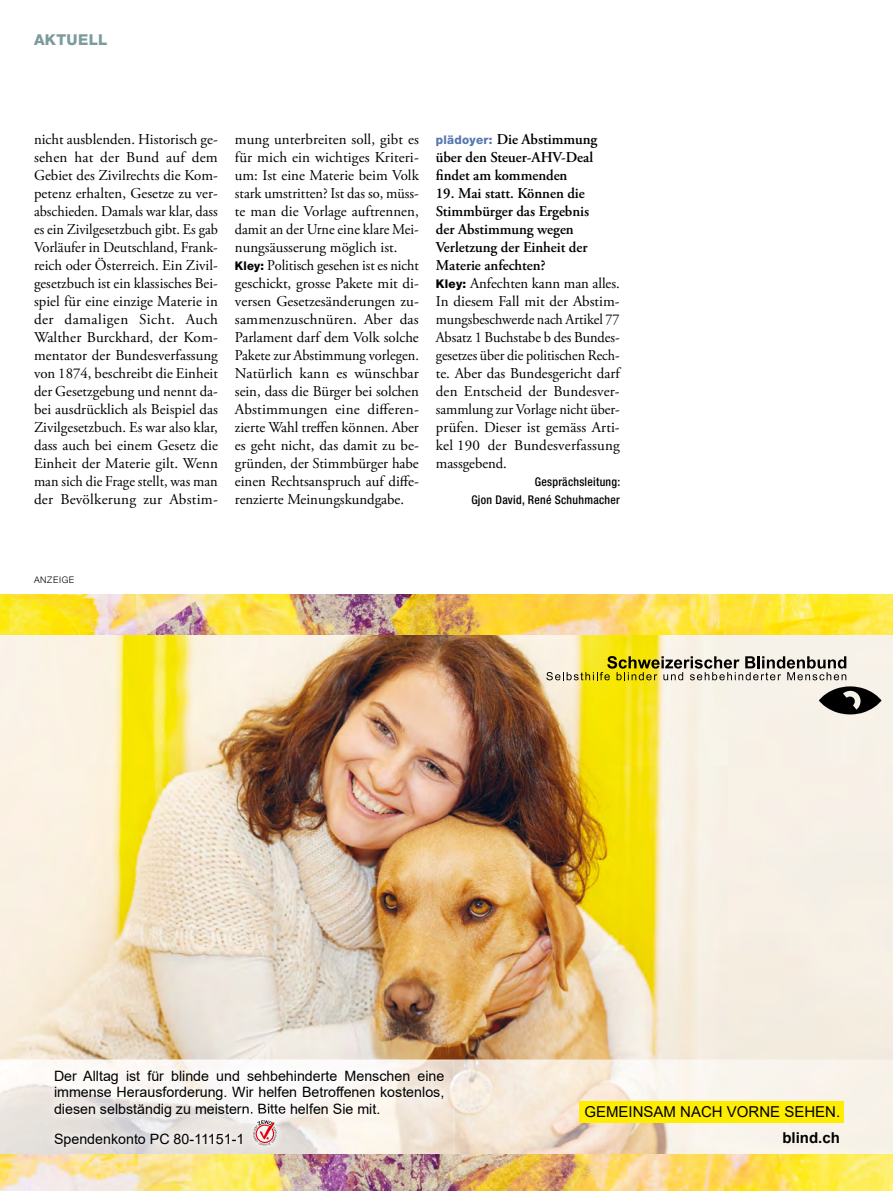
<style>
.page{position:relative;width:893px;height:1191px;background:#fff}
.page>*{position:absolute;margin:0;border:0;box-sizing:border-box;transform-origin:0 0}
.t1{font:15px/18px "Adobe Garamond Pro";color:#000}
.t2{font:600 15px/18px "Adobe Garamond Pro";color:#000}
.t3{font:15px/25.7px "Arial";color:#000;text-align:right}
.t4{font:800 15px "Helvetica Neue LT Std";letter-spacing:.025em;color:#7c9b9c}
.t5{font:14.25px/16.5px "Arial";color:#000;text-align:justify}
.t6{font:500 condensed 12px/18px "Helvetica Neue LT Std";letter-spacing:.025em;color:#000;text-align:right}
.t7{font:300 9px "Helvetica Neue";letter-spacing:.07em;color:#000}
.s1{font-family:"Helvetica Neue LT Std";font-weight:800;font-size:12px}
.s2{font-family:"Helvetica Neue LT Std";font-weight:800;font-size:12px;color:#5477ad}
.s3{font-weight:600}
.s4{font-weight:700}
</style>
<div class="page">
<img style="left:0;top:635px;width:893px;height:470px">
<img style="left:453px;top:1105px;width:440px;height:49px">
<img style="left:45px;top:1060px;width:408px;height:94px">
<img style="left:54px;top:1103px;width:325px;height:13px">
<img style="left:55px;top:1133px;width:187px;height:13px">
<div style="left:579px;top:1101px;width:264px;height:21px;background:#ffed00"></div>
<svg style="left:819px;top:686px;width:62px;height:28px;background:#5c5a57"></svg>
<svg style="left:546px;top:656px;width:300px;height:24px;background:#b9b282"></svg>
<img style="left:244px;top:1116px;width:42px;height:38px">
<img style="left:244px;top:1110px;width:42px;height:6px">
<svg style="left:253px;top:1120px;width:24px;height:25px"></svg>
<img style="left:0;top:594px;width:893px;height:41px">
<img style="left:0;top:1154px;width:893px;height:37px">
<p class="t4" style="left:34px;top:30px;width:75px">AKTUELL</p>
<p class="t1" style="left:34px;top:131px;width:185px;text-align:justify">nicht ausblenden. Historisch ge&shy;sehen hat der Bund auf dem Gebiet des Zivilrechts die Kom&shy;petenz erhalten, Gesetze zu ver&shy;abschieden. Damals war klar, dass es ein Zivilgesetzbuch gibt. Es gab Vorläufer in Deutschland, Frank&shy;reich oder Österreich. Ein Zivil&shy;gesetzbuch ist ein klassisches Bei&shy;spiel für eine einzige Materie in der damaligen Sicht. Auch Walther Burckhard, der Kom&shy;mentator der Bundesverfassung von 1874, beschreibt die Einheit der Gesetzgebung und nennt da&shy;bei ausdrücklich als Beispiel das Zivilgesetzbuch. Es war also klar, dass auch bei einem Gesetz die Einheit der Materie gilt. Wenn man sich die Frage stellt, was man der Bevölkerung zur Abstim-</p>
<p class="t1" style="left:235px;top:131px;width:185px">mung unterbreiten soll, gibt es für mich ein wichtiges Kriteri&shy;um: Ist eine Materie beim Volk stark umstritten? Ist das so, müss&shy;te man die Vorlage auftrennen, damit an der Urne eine klare Mei&shy;nungsäusserung möglich ist.<br><span class="s1">Kley:</span> Politisch gesehen ist es nicht geschickt, grosse Pakete mit di&shy;versen Gesetzesänderungen zu&shy;sammenzuschnüren. Aber das<br>Parlament darf dem Volk solche<br>Pakete zur Abstimmung vorlegen.<br>Natürlich kann es wünschbar sein, dass die Bürger bei solchen<br>Abstimmungen eine differen&shy;zierte Wahl treffen können. Aber es geht nicht, das damit zu be&shy;gründen, der Stimmbürger habe einen Rechtsanspruch auf diffe&shy;renzierte Meinungskundgabe.</p>
<p class="t2" style="left:436px;top:131px;width:163px"><span class="s2">plädoyer:</span> Die Abstimmung über den Steuer-AHV-Deal findet am kommenden</p>
<p class="t1" style="left:436px;top:185px;width:185px"><span class="s3">19. Mai statt. Können die<br>Stimmbürger das Ergebnis<br>der Abstimmung wegen<br>Verletzung der Einheit der<br>Materie anfechten?<br></span><span class="s1">Kley:</span> Anfechten kann man alles.<br>In diesem Fall mit der Abstim&shy;mungsbeschwerde nach Artikel 77<br>Absatz 1 Buchstabe b des Bundes&shy;gesetzes über die politischen Rech&shy;te. Aber das Bundesgericht darf den Entscheid der Bundesver&shy;sammlung zur Vorlage nicht über&shy;prüfen. Dieser ist gemäss Arti&shy;kel 190 der Bundesverfassung massgebend.</p>
<p class="t6" style="left:471px;top:473px;width:150px">Gesprächsleitung:<br>Gjon David, René Schuhmacher</p>
<p class="t7" style="left:34px;top:572px;width:42px">ANZEIGE</p>
<p class="t5" style="left:54px;top:1067px;width:392px">Der Alltag ist für blinde und sehbehinderte Menschen eine immense Herausforderung. Wir helfen Betroffenen kostenlos, diesen selbständig zu meistern. Bitte helfen Sie mit.</p>
<p class="t5" style="left:54px;top:1130px;width:192px">Spendenkonto PC 80-11151-1</p>
<p class="t3" style="left:584px;top:1098px;width:257px">GEMEINSAM NACH VORNE SEHEN. <span class="s4">blind.ch</span></p>
</div>
